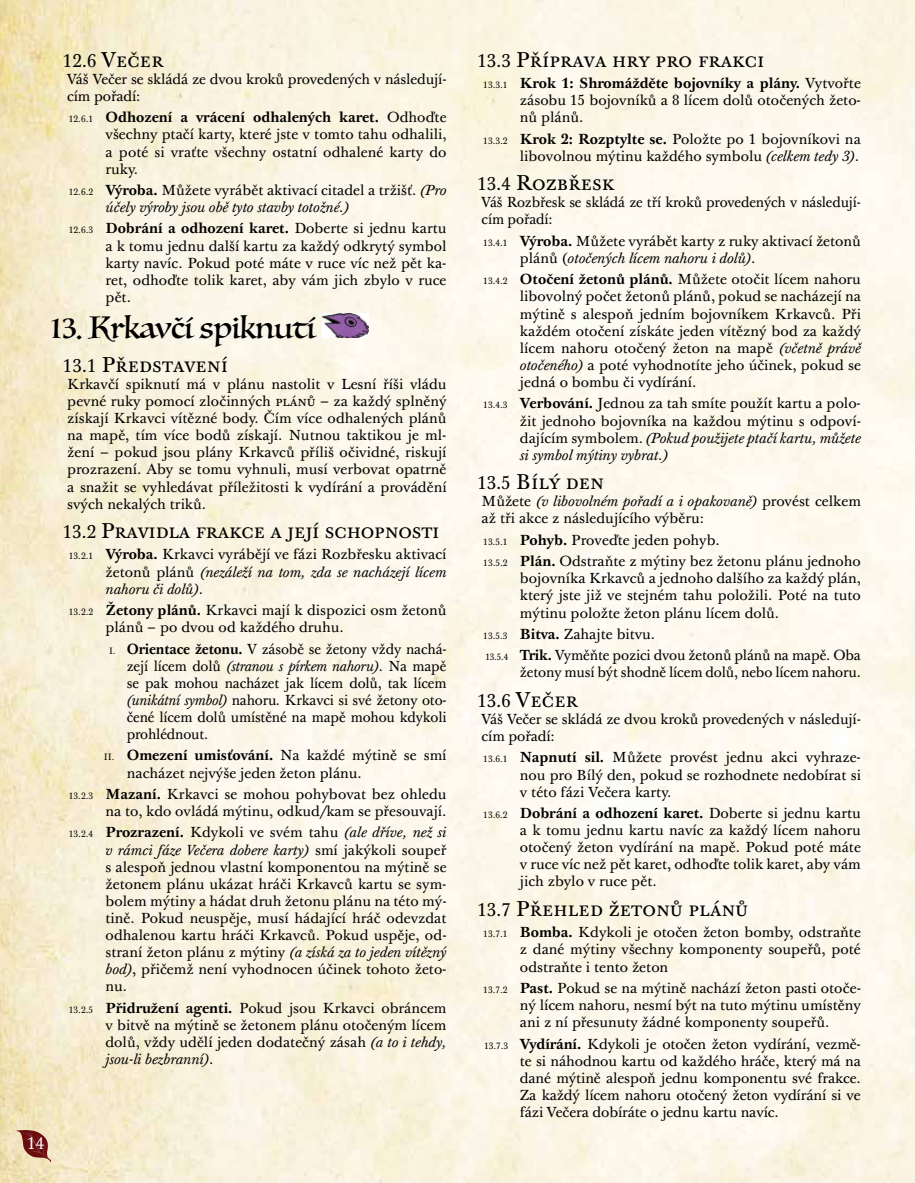
<style>
.page{position:relative;width:915px;height:1183px;background:#fff}
.page>*{position:absolute;margin:0;border:0;box-sizing:border-box;transform-origin:0 0}
.t1{font:30px "Luminari";color:#000}
.t2{font:21px "Baskerville Ten Pro";color:#000}
.t3{font:16.5px "Baskerville Ten Pro";color:#fff}
.t4{font:14.25px/17.1px "Baskerville Ten Pro";color:#000;text-align:justify}
.t5{font:14.25px/17.1px "Baskerville Ten Pro";color:#000;scale:.96 1}
.t6{font:italic 14.25px/17.1px "Baskerville Ten Pro";color:#000}
.s1{font-size:18px}
.s2{font-size:9px}
.s3{font-weight:700}
.s4{font-style:normal;font-size:9px}
.s5{font-weight:700;font-style:normal}
.s6{font-style:normal}
.s7{font-style:italic}
</style>
<div class="page">
<img style="left:0;top:0;width:914px;height:1182px">
<svg style="left:15px;top:1129px;width:35px;height:33px"></svg>
<img style="left:322px;top:313px;width:46px;height:25px">
<h2 class="t2" style="left:63px;top:47px;width:102px"><span class="s1">12.6</span> Večer</h2>
<p class="t4" style="left:67px;top:71px;width:380px">Váš Večer se skládá ze dvou kroků provedených v následují&shy;cím pořadí:</p>
<p class="t4" style="left:105px;top:109px;width:342px;text-indent:-37px"><span class="s2">12.6.1</span> <span class="s3">Odhození a vrácení odhalených karet.</span> Odhoďte všechny ptačí karty, které jste v tomto tahu odhalili, a poté si vraťte všechny ostatní odhalené karty do ruky.</p>
<p class="t6" style="left:105px;top:182px;width:342px;text-indent:-37px"><span class="s4">12.6.2</span> <span class="s5">Výroba.</span> <span class="s6">Můžete vyrábět aktivací citadel a tržišť.</span> (Pro účely výroby jsou obě tyto stavby totožné.)</p>
<p class="t4" style="left:105px;top:220px;width:342px;text-indent:-37px"><span class="s2">12.6.3</span> <span class="s3">Dobrání a odhození karet.</span> Doberte si jednu kartu a k tomu jednu další kartu za každý odkrytý symbol karty navíc. Pokud poté máte v ruce víc než pět ka&shy;ret, odhoďte tolik karet, aby vám jich zbylo v ruce pět.</p>
<h1 class="t1" style="left:50px;top:302px;width:266px">13. Krkavčí spiknutí</h1>
<h2 class="t2" style="left:63px;top:352px;width:166px"><span class="s1">13.1</span> Představení</h2>
<p class="t4" style="left:67px;top:376px;width:381px">Krkavčí spiknutí má v plánu nastolit v Lesní říši vládu pevné ruky pomocí zločinných plánů – za každý splněný získají Krkavci vítězné body. Čím více odhalených plánů na mapě, tím více bodů získají. Nutnou taktikou je ml&shy;žení – pokud jsou plány Krkavců příliš očividné, riskují prozrazení. Aby se tomu vyhnuli, musí verbovat opatrně a snažit se vyhledávat příležitosti k vydírání a provádění svých nekalých triků.</p>
<h2 class="t2" style="left:63px;top:518px;width:378px"><span class="s1">13.2</span> Pravidla frakce a její schopnosti</h2>
<p class="t4" style="left:105px;top:546px;width:342px;text-indent:-37px"><span class="s2">13.2.1</span> <span class="s3">Výroba.</span> Krkavci vyrábějí ve fázi Rozbřesku aktivací žetonů plánů <span class="s7">(nezáleží na tom, zda se nacházejí lícem nahoru či dolů)</span>.</p>
<p class="t4" style="left:105px;top:602px;width:342px;text-indent:-37px"><span class="s2">13.2.2</span> <span class="s3">Žetony plánů.</span> Krkavci mají k dispozici osm žetonů plánů – po dvou od každého druhu.</p>
<p class="t5" style="left:127px;top:640px;width:334px;text-align:justify;text-indent:-18px"><span class="s2">I.</span> <span class="s3">Orientace žetonu.</span> V zásobě se žetony vždy nachá&shy;zejí lícem dolů <span class="s7">(stranou s pírkem nahoru)</span>. Na mapě se pak mohou nacházet jak lícem dolů, tak lícem <span class="s7">(unikátní symbol)</span> nahoru<span class="s7">.</span> Krkavci si své žetony oto&shy;čené lícem dolů umístěné na mapě mohou kdykoli prohlédnout.</p>
<p class="t4" style="left:127px;top:747px;width:321px;text-indent:-23px"><span class="s2">II.</span> <span class="s3">Omezení umisťování.</span> Na každé mýtině se smí nacházet nejvýše jeden žeton plánu.</p>
<p class="t4" style="left:69px;top:786px;width:379px;text-align:right"><span class="s2">13.2.3</span> <span class="s3">Mazaní.</span> Krkavci se mohou pohybovat bez ohledu na to, kdo ovládá mýtinu, odkud/kam se přesouvají.</p>
<p class="t4" style="left:105px;top:824px;width:342px;text-indent:-37px"><span class="s2">13.2.4</span> <span class="s3">Prozrazení.</span> Kdykoli ve svém tahu <span class="s7">(ale dříve, než si v rámci fáze Večera dobere karty)</span> smí jakýkoli soupeř s alespoň jednou vlastní komponentou na mýtině se žetonem plánu ukázat hráči Krkavců kartu se sym&shy;bolem mýtiny a hádat druh žetonu plánu na této mý&shy;tině. Pokud neuspěje, musí hádající hráč odevzdat odhalenou kartu hráči Krkavců. Pokud uspěje, od&shy;straní žeton plánu z mýtiny <span class="s7">(a získá za to jeden vítězný bod)</span>, přičemž není vyhodnocen účinek tohoto žeto&shy;nu.</p>
<p class="t4" style="left:105px;top:999px;width:342px;text-indent:-37px"><span class="s2">13.2.5</span> <span class="s3">Přidružení agenti.</span> Pokud jsou Krkavci obráncem v bitvě na mýtině se žetonem plánu otočeným lícem dolů, vždy udělí jeden dodatečný zásah <span class="s7">(a to i tehdy, jsou-li bezbranní)</span>.</p>
<p class="t3" style="left:27px;top:1133px;width:19px">14</p>
<h2 class="t2" style="left:477px;top:47px;width:289px"><span class="s1">13.3</span> Příprava hry pro frakci</h2>
<p class="t4" style="left:519px;top:75px;width:342px;text-indent:-37px"><span class="s2">13.3.1</span> <span class="s3">Krok 1: Shromážděte bojovníky a plány.</span> Vytvořte zásobu 15 bojovníků a 8 lícem dolů otočených žeto&shy;nů plánů.</p>
<p class="t4" style="left:483px;top:131px;width:379px;text-align:right"><span class="s2">13.3.2</span> <span class="s3">Krok 2: Rozptylte se.</span> Položte po 1 bojovníkovi na libovolnou mýtinu každého symbolu <span class="s7">(celkem tedy 3)</span>.</p>
<h2 class="t2" style="left:477px;top:170px;width:139px"><span class="s1">13.4</span> Rozbřesk</h2>
<p class="t5" style="left:481px;top:194px;width:396px">Váš Rozbřesk se skládá ze tří kroků provedených v následují&shy;cím pořadí:</p>
<p class="t4" style="left:519px;top:233px;width:342px;text-indent:-37px"><span class="s2">13.4.1</span> <span class="s3">Výroba.</span> Můžete vyrábět karty z ruky aktivací žetonů plánů (<span class="s7">otočených lícem nahoru i dolů)</span>.</p>
<p class="t4" style="left:519px;top:271px;width:342px;text-indent:-37px"><span class="s2">13.4.2</span> <span class="s3">Otočení žetonů plánů.</span> Můžete otočit lícem nahoru libovolný počet žetonů plánů, pokud se nacházejí na mýtině s alespoň jedním bojovníkem Krkavců. Při každém otočení získáte jeden vítězný bod za každý lícem nahoru otočený žeton na mapě <span class="s7">(včetně právě otočeného)</span> a poté vyhodnotíte jeho účinek, pokud se jedná o bombu či vydírání.</p>
<p class="t4" style="left:519px;top:395px;width:342px;text-indent:-37px"><span class="s2">13.4.3</span> <span class="s3">Verbování.</span> Jednou za tah smíte použít kartu a polo&shy;žit jednoho bojovníka na každou mýtinu s odpoví&shy;dajícím symbolem. <span class="s7">(Pokud použijete ptačí kartu, můžete si symbol mýtiny vybrat.)</span></p>
<h2 class="t2" style="left:477px;top:469px;width:128px"><span class="s1">13.5</span> Bílý den</h2>
<p class="t4" style="left:481px;top:493px;width:381px">Můžete <span class="s7">(v libovolném pořadí a i opakovaně)</span> provést celkem až tři akce z následujícího výběru:</p>
<p class="t4" style="left:483px;top:529px;width:379px;line-height:21.3px"><span class="s2">13.5.1</span> <span class="s3">Pohyb.</span> Proveďte jeden pohyb.<br><span class="s2">13.5.2</span> <span class="s3">Plán.</span> Odstraňte z mýtiny bez žetonu plánu jednoho</p>
<p class="t4" style="left:519px;top:570px;width:342px">bojovníka Krkavců a jednoho dalšího za každý plán, který jste již ve stejném tahu položili. Poté na tuto mýtinu položte žeton plánu lícem dolů.</p>
<p class="t4" style="left:483px;top:623px;width:379px;line-height:21.3px"><span class="s2">13.5.3</span> <span class="s3">Bitva.</span> Zahajte bitvu.<br><span class="s2">13.5.4</span> <span class="s3">Trik.</span> Vyměňte pozici dvou žetonů plánů na mapě. Oba</p>
<p class="t4" style="left:519px;top:664px;width:342px">žetony musí být shodně lícem dolů, nebo lícem nahoru.</p>
<h2 class="t2" style="left:477px;top:687px;width:102px"><span class="s1">13.6</span> Večer</h2>
<p class="t4" style="left:481px;top:711px;width:380px">Váš Večer se skládá ze dvou kroků provedených v následují&shy;cím pořadí:</p>
<p class="t4" style="left:519px;top:749px;width:342px;text-indent:-37px"><span class="s2">13.6.1</span> <span class="s3">Napnutí sil.</span> Můžete provést jednu akci vyhraze&shy;nou pro Bílý den, pokud se rozhodnete nedobírat si v této fázi Večera karty.</p>
<p class="t4" style="left:519px;top:805px;width:342px;text-indent:-37px"><span class="s2">13.6.2</span> <span class="s3">Dobrání a odhození karet.</span> Doberte si jednu kartu a k tomu jednu kartu navíc za každý lícem nahoru otočený žeton vydírání na mapě. Pokud poté máte v ruce víc než pět karet, odhoďte tolik karet, aby vám jich zbylo v ruce pět.</p>
<h2 class="t2" style="left:477px;top:896px;width:272px"><span class="s1">13.7</span> Přehled žetonů plánů</h2>
<p class="t4" style="left:519px;top:924px;width:342px;text-indent:-37px"><span class="s2">13.7.1</span> <span class="s3">Bomba.</span> Kdykoli je otočen žeton bomby, odstraňte z dané mýtiny všechny komponenty soupeřů, poté odstraňte i tento žeton</p>
<p class="t4" style="left:519px;top:979px;width:342px;text-indent:-37px"><span class="s2">13.7.2</span> <span class="s3">Past.</span> Pokud se na mýtině nachází žeton pasti otoče&shy;ný lícem nahoru, nesmí být na tuto mýtinu umístěny ani z ní přesunuty žádné komponenty soupeřů.</p>
<p class="t4" style="left:519px;top:1035px;width:342px;text-indent:-36px"><span class="s2">13.7.3</span> <span class="s3">Vydírání.</span> Kdykoli je otočen žeton vydírání, vezmě&shy;te si náhodnou kartu od každého hráče, který má na dané mýtině alespoň jednu komponentu své frakce.<br>Za každý lícem nahoru otočený žeton vydírání si ve fázi Večera dobíráte o jednu kartu navíc.</p>
</div>
